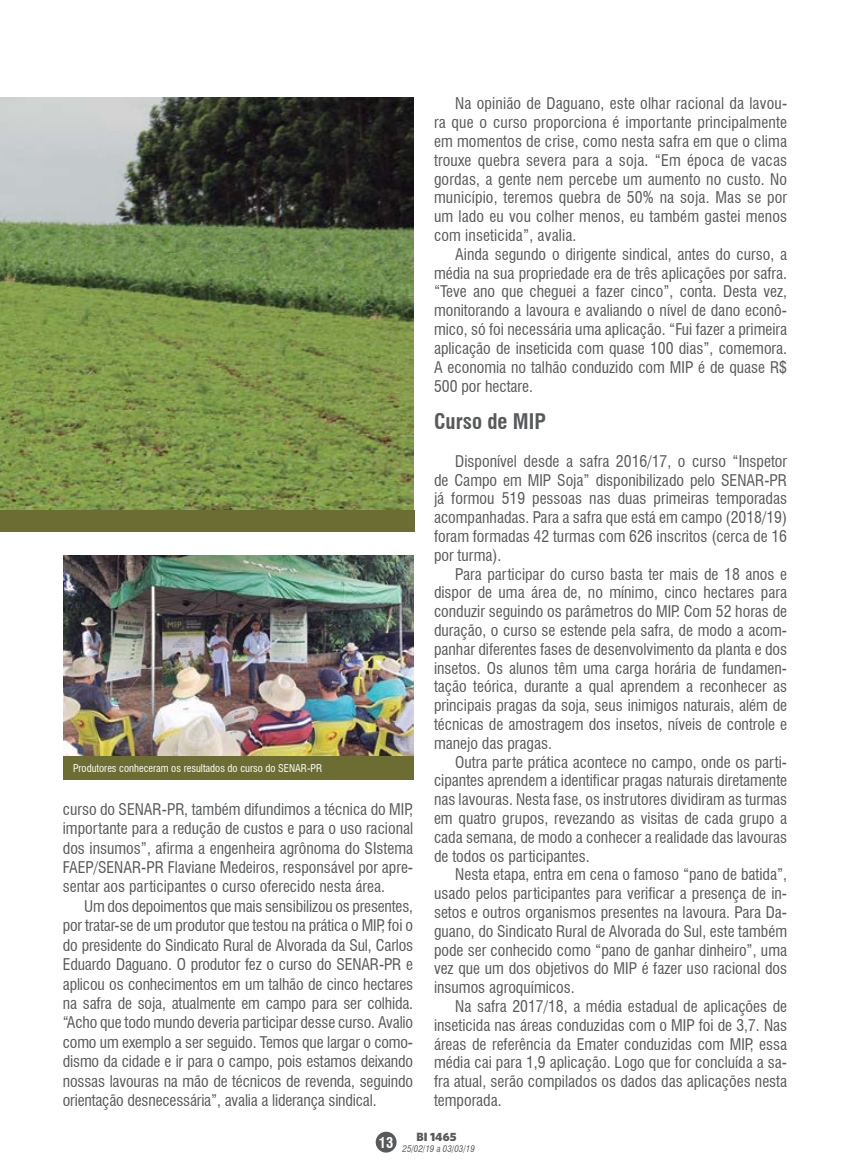
<style>
.page{position:relative;width:851px;height:1170px;background:#fff}
.page>*{position:absolute;margin:0;border:0;box-sizing:border-box;transform-origin:0 0}
.t1{font:700 condensed 21px "Swiss 721 BT";color:#58595b}
.t2{font:condensed 15.75px/18.8px "Swiss 721 BT";color:#58595b;text-align:justify}
.t3{font:700 condensed 14.4px "Swiss 721 BT";color:#fff}
.t4{font:900 12px "Whitney HTF";color:#58595b}
.t5{font:condensed 10.5px "Swiss 721 BT";color:#fff}
.t6{font:italic condensed 9px "Swiss 721 BT";color:#58595b}
</style>
<div class="page">
<div style="left:375px;top:1131px;width:21px;height:21px;background:#58595b;border-radius:50%"></div>
<img style="left:0;top:97px;width:413px;height:413px">
<img style="left:63px;top:556px;width:351px;height:199px">
<div style="left:63px;top:755px;width:351px;height:24px;background:#6c6d33"></div>
<div style="left:0;top:510px;width:414px;height:22px;background:#6c6d33"></div>
<p class="t5" style="left:73px;top:761px;width:250px">Produtores conheceram os resultados do curso do SENAR-PR</p>
<p class="t2" style="left:63px;top:799px;width:352px;line-height:19.4px">curso do SENAR-PR, também difundimos a técnica do MIP, importante para a redução de custos e para o uso racional dos insumos”, afirma a engenheira agrônoma do SIstema FAEP/SENAR-PR Flaviane Medeiros, responsável por apre&shy;sentar aos participantes o curso oferecido nesta área.</p>
<p class="t2" style="left:63px;top:896px;width:352px;line-height:19.4px;text-indent:21px">Um dos depoimentos que mais sensibilizou os presentes, por tratar-se de um produtor que testou na prática o MIP, foi o do presidente do Sindicato Rural de Alvorada da Sul, Carlos Eduardo Daguano. O produtor fez o curso do SENAR-PR e aplicou os conhecimentos em um talhão de cinco hectares na safra de soja, atualmente em campo para ser colhida. “Acho que todo mundo deveria participar desse curso. Avalio como um exemplo a ser seguido. Temos que largar o como&shy;dismo da cidade e ir para o campo, pois estamos deixando nossas lavouras na mão de técnicos de revenda, seguindo orientação desnecessária”, avalia a liderança sindical.</p>
<p class="t2" style="left:434px;top:94px;width:354px;text-indent:21px">Na opinião de Daguano, este olhar racional da lavou&shy;ra que o curso proporciona é importante principalmente em momentos de crise, como nesta safra em que o clima trouxe quebra severa para a soja. “Em época de vacas gordas, a gente nem percebe um aumento no custo. No município, teremos quebra de 50% na soja. Mas se por um lado eu vou colher menos, eu também gastei menos com inseticida”, avalia.</p>
<p class="t2" style="left:434px;top:245px;width:354px;text-indent:21px">Ainda segundo o dirigente sindical, antes do curso, a média na sua propriedade era de três aplicações por safra. “Teve ano que cheguei a fazer cinco”, conta. Desta vez, monitorando a lavoura e avaliando o nível de dano econô&shy;mico, só foi necessária uma aplicação. “Fui fazer a primeira aplicação de inseticida com quase 100 dias”, comemora.<br>A economia no talhão conduzido com MIP é de quase R$ 500 por hectare.</p>
<h1 class="t1" style="left:434px;top:409px;width:113px">Curso de MIP</h1>
<p class="t2" style="left:434px;top:451px;width:354px;text-indent:21px">Disponível desde a safra 2016/17, o curso “Inspetor de Campo em MIP Soja” disponibilizado pelo SENAR-PR já formou 519 pessoas nas duas primeiras temporadas acompanhadas. Para a safra que está em campo (2018/19) foram formadas 42 turmas com 626 inscritos (cerca de 16 por turma).</p>
<p class="t2" style="left:434px;top:564px;width:354px;text-indent:21px">Para participar do curso basta ter mais de 18 anos e dispor de uma área de, no mínimo, cinco hectares para conduzir seguindo os parâmetros do MIP. Com 52 horas de duração, o curso se estende pela safra, de modo a acom&shy;panhar diferentes fases de desenvolvimento da planta e dos insetos. Os alunos têm uma carga horária de fundamen&shy;tação teórica, durante a qual aprendem a reconhecer as principais pragas da soja, seus inimigos naturais, além de técnicas de amostragem dos insetos, níveis de controle e manejo das pragas.</p>
<p class="t2" style="left:434px;top:752px;width:354px;text-indent:21px">Outra parte prática acontece no campo, onde os parti&shy;cipantes aprendem a identificar pragas naturais diretamente nas lavouras. Nesta fase, os instrutores dividiram as turmas em quatro grupos, revezando as visitas de cada grupo a cada semana, de modo a conhecer a realidade das lavouras de todos os participantes.</p>
<p class="t2" style="left:434px;top:865px;width:354px;text-indent:21px">Nesta etapa, entra em cena o famoso “pano de batida”, usado pelos participantes para verificar a presença de in&shy;setos e outros organismos presentes na lavoura. Para Da&shy;guano, do Sindicato Rural de Alvorada do Sul, este também pode ser conhecido como “pano de ganhar dinheiro”, uma vez que um dos objetivos do MIP é fazer uso racional dos insumos agroquímicos.</p>
<p class="t2" style="left:434px;top:996px;width:354px;text-indent:21px">Na safra 2017/18, a média estadual de aplicações de inseticida nas áreas conduzidas com o MIP foi de 3,7. Nas áreas de referência da Emater conduzidas com MIP, essa média cai para 1,9 aplicação. Logo que for concluída a sa&shy;fra atual, serão compilados os dados das aplicações nesta temporada.</p>
<p class="t3" style="left:379px;top:1133px;width:16px">13</p>
<p class="t4" style="left:416px;top:1128px;width:41px">BI 1465</p>
<p class="t6" style="left:402px;top:1143px;width:74px">25/02/19 a 03/03/19</p>
</div>
